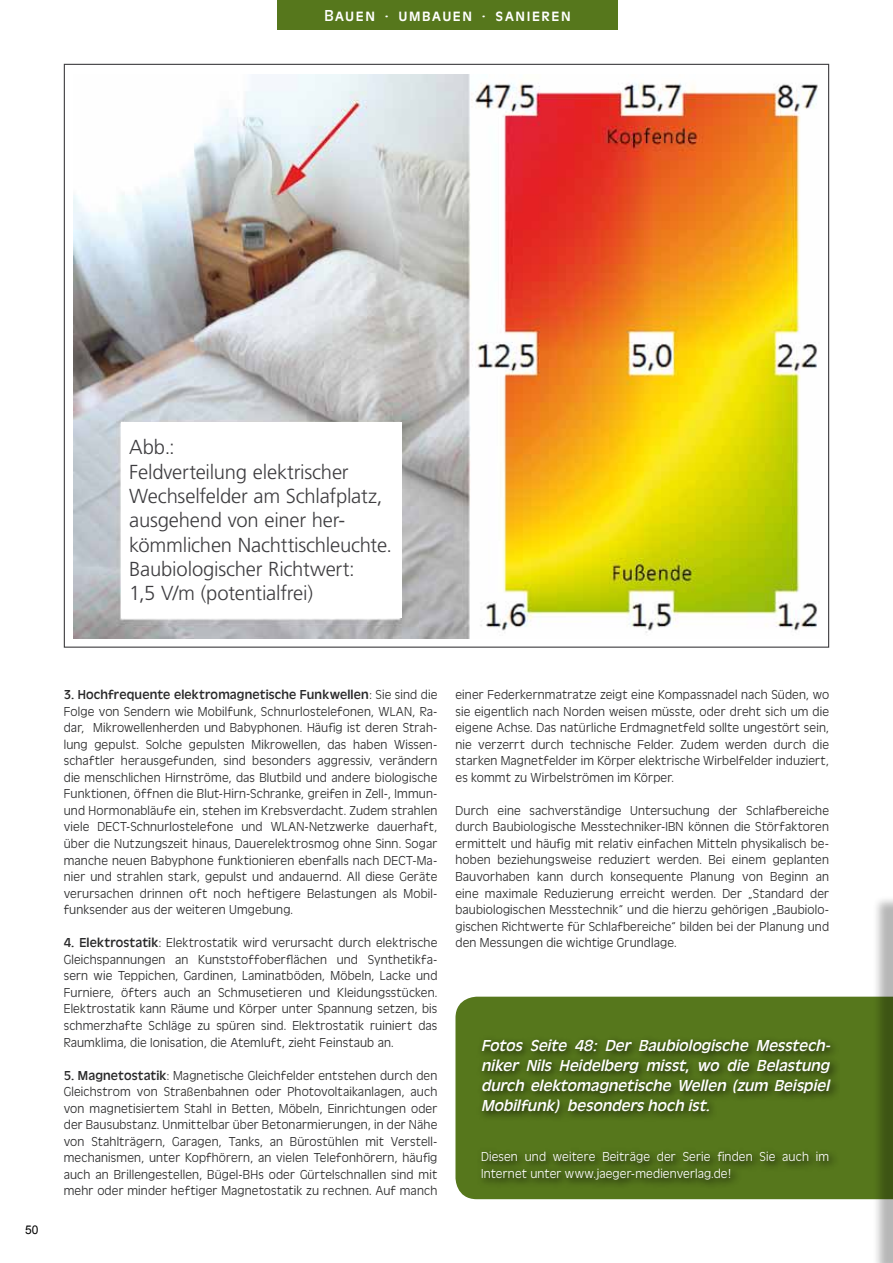
<style>
.page{position:relative;width:893px;height:1263px;background:#fff}
.page>*{position:absolute;margin:0;border:0;box-sizing:border-box;transform-origin:0 0}
.t1{font:300 20.25px/24.3px "Frutiger";letter-spacing:-.01em;color:#3e3d40}
.t2{font:italic 16.5px/19.8px "A780 Sans";letter-spacing:.005em;color:#fff;text-align:justify}
.t3{font:16.5px "A780 Sans Smc";letter-spacing:.09em;color:#fff}
.t4{font:300 13.5px/16.5px "A780 Sans";letter-spacing:.01em;color:#282829;text-align:justify}
.t5{font:300 13.5px/16.5px "A780 Sans";letter-spacing:.01em;color:#fff}
.t6{font:12px "Arial";color:#000}
.s1{font-weight:400}
</style>
<div class="page">
<div style="left:455px;top:997px;width:417px;height:202px;background:#56771c"></div>
<div style="left:872px;top:895px;width:21px;height:368px;background:#000;opacity:.29"></div>
<div style="left:277px;top:0;width:341px;height:29px;background:#56771c"></div>
<div style="left:476px;top:1035px;width:364px;height:88px;background:#000;opacity:.75"></div>
<img style="left:74px;top:74px;width:744px;height:565px">
<div style="left:121px;top:422px;width:280px;height:195px;background:#fff"></div>
<svg style="left:476px;top:1146px;width:363px;height:44px;background:#4e6c19"></svg>
<p class="t3" style="left:324px;top:6px;width:248px">Bauen · umbauen · sanieren</p>
<h1 class="t1" style="left:129px;top:435px;width:264px">Abb.:<br>Feldverteilung elektrischer<br>Wechselfelder am Schlafplatz, ausgehend von einer her&shy;kömmlichen Nachttischleuchte.<br>Baubiologischer Richtwert:<br>1,5 V/m (potentialfrei)</h1>
<p class="t6" style="left:25px;top:1223px;width:15px">50</p>
<p class="t4" style="left:64px;top:687px;width:375px"><span class="s1">3. Hochfrequente elektromagnetische Funkwellen</span>: Sie sind die Folge von Sendern wie Mobilfunk, Schnurlostelefonen, WLAN, Ra&shy;dar, Mikrowellenherden und Babyphonen. Häufig ist deren Strah&shy;lung gepulst. Solche gepulsten Mikrowellen, das haben Wissen&shy;schaftler herausgefunden, sind besonders aggressiv, verändern die menschlichen Hirnströme, das Blutbild und andere biologische Funktionen, öffnen die Blut-Hirn-Schranke, greifen in Zell-, Immun&shy;und Hormonabläufe ein, stehen im Krebsverdacht. Zudem strahlen viele DECT-Schnurlostelefone und WLAN-Netzwerke dauerhaft, über die Nutzungszeit hinaus, Dauerelektrosmog ohne Sinn. Sogar manche neuen Babyphone funktionieren ebenfalls nach DECT-Ma&shy;nier und strahlen stark, gepulst und andauernd. All diese Geräte verursachen drinnen oft noch heftigere Belastungen als Mobil&shy;funksender aus der weiteren Umgebung.</p>
<p class="t4" style="left:64px;top:935px;width:375px"><span class="s1">4. Elektrostatik</span>: Elektrostatik wird verursacht durch elektrische Gleichspannungen an Kunststoffoberflächen und Synthetikfa&shy;sern wie Teppichen, Gardinen, Laminatböden, Möbeln, Lacke und Furniere, öfters auch an Schmusetieren und Kleidungsstücken.<br>Elektrostatik kann Räume und Körper unter Spannung setzen, bis schmerzhafte Schläge zu spüren sind. Elektrostatik ruiniert das Raumklima, die Ionisation, die Atemluft, zieht Feinstaub an.</p>
<p class="t4" style="left:64px;top:1067px;width:375px"><span class="s1">5. Magnetostatik</span>: Magnetische Gleichfelder entstehen durch den Gleichstrom von Straßenbahnen oder Photovoltaikanlagen, auch von magnetisiertem Stahl in Betten, Möbeln, Einrichtungen oder der Bausubstanz. Unmittelbar über Betonarmierungen, in der Nähe von Stahlträgern, Garagen, Tanks, an Bürostühlen mit Verstell&shy;mechanismen, unter Kopfhörern, an vielen Telefonhörern, häufig auch an Brillengestellen, Bügel-BHs oder Gürtelschnallen sind mit mehr oder minder heftiger Magnetostatik zu rechnen. Auf manch</p>
<p class="t4" style="left:455px;top:687px;width:375px">einer Federkernmatratze zeigt eine Kompassnadel nach Süden, wo sie eigentlich nach Norden weisen müsste, oder dreht sich um die eigene Achse. Das natürliche Erdmagnetfeld sollte ungestört sein, nie verzerrt durch technische Felder. Zudem werden durch die starken Magnetfelder im Körper elektrische Wirbelfelder induziert, es kommt zu Wirbelströmen im Körper.</p>
<p class="t4" style="left:455px;top:802px;width:375px">Durch eine sachverständige Untersuchung der Schlafbereiche durch Baubiologische Messtechniker-IBN können die Störfaktoren ermittelt und häufig mit relativ einfachen Mitteln physikalisch be&shy;hoben beziehungsweise reduziert werden. Bei einem geplanten Bauvorhaben kann durch konsequente Planung von Beginn an eine maximale Reduzierung erreicht werden. Der „Standard der baubiologischen Messtechnik“ und die hierzu gehörigen „Baubiolo&shy;gischen Richtwerte für Schlafbereiche“ bilden bei der Planung und den Messungen die wichtige Grundlage.</p>
<p class="t2" style="left:481px;top:1036px;width:351px">Fotos Seite 48: Der Baubiologische Messtech&shy;niker Nils Heidelberg misst, wo die Belastung durch elektomagnetische Wellen (zum Beispiel Mobilfunk) besonders hoch ist.</p>
<p class="t5" style="left:481px;top:1149px;width:350px">Diesen und weitere Beiträge der Serie finden Sie auch im<br>Internet unter www.jaeger-medienverlag.de!</p>
</div>
